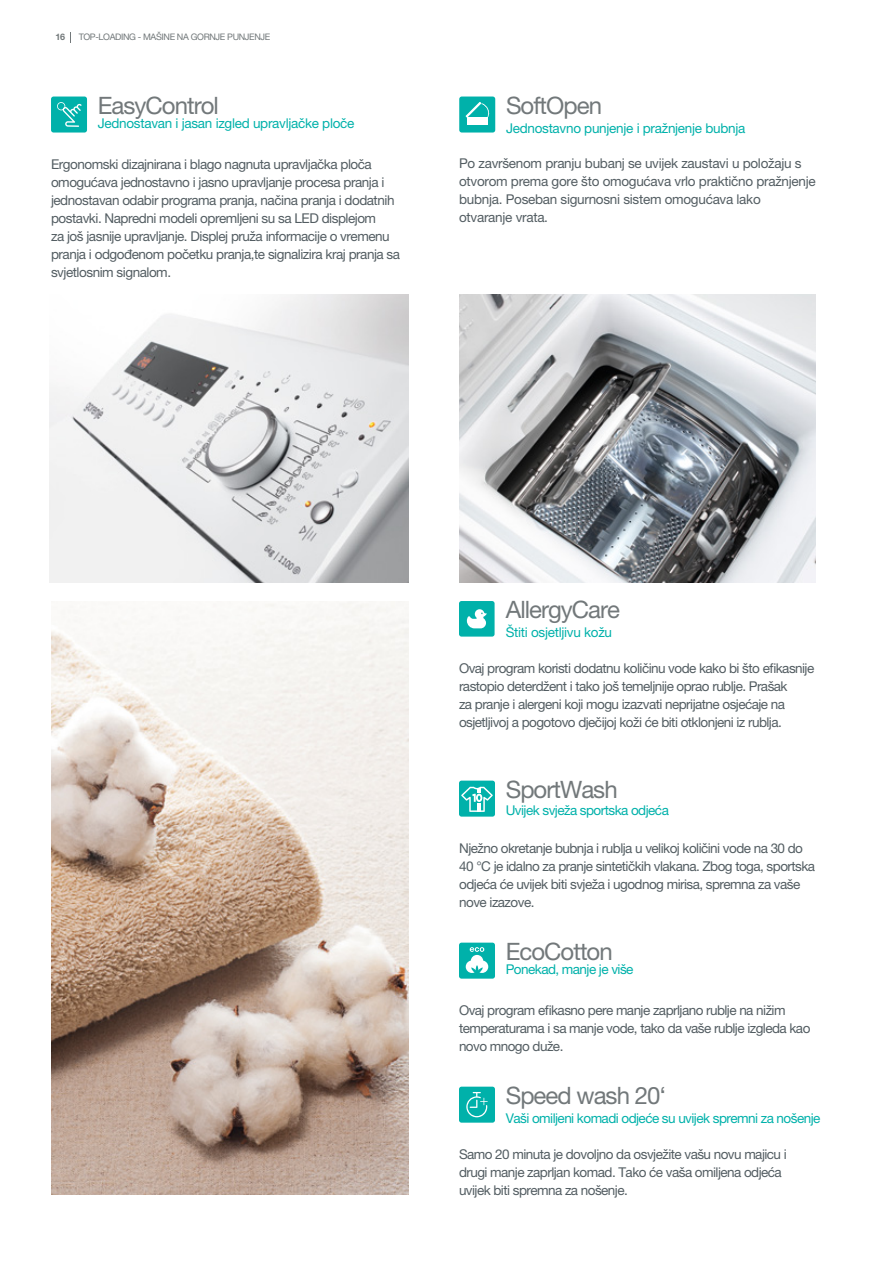
<style>
.page{position:relative;width:893px;height:1263px;background:#fff}
.page>*{position:absolute;margin:0;border:0;box-sizing:border-box;transform-origin:0 0}
.t1{font:24px "Helvetica Neue LT Pro";letter-spacing:-.04em;color:#72787a}
.t2{font:13.5px/18px "Helvetica Neue LT Pro";letter-spacing:-.04em;color:#535d62}
.t3{font:13.5px/18px "Helvetica Neue LT Pro";letter-spacing:-.02em;color:#535d62}
.t4{font:13.5px "Helvetica Neue LT Pro";letter-spacing:-.02em;color:#00b1aa}
.t5{font:13.5px "Helvetica Neue LT Pro";letter-spacing:-.04em;color:#00b1aa}
.t6{font:9px "Helvetica Neue LT Pro";letter-spacing:-.04em;color:#72787a}
.t7{font:700 9px "Helvetica Neue LT Pro";color:#72787a}
</style>
<div class="page">
<div style="left:459px;top:97px;width:36px;height:36px;background:#00b1aa;border-radius:3px"></div>
<div style="left:467px;top:117px;width:20px;height:8px;background:#fff"></div>
<svg style="left:466px;top:102px;width:23px;height:16px"></svg>
<div style="left:51px;top:97px;width:36px;height:36px;background:#00b1aa;border-radius:3px"></div>
<svg style="left:57px;top:102px;width:25px;height:25px"></svg>
<div style="left:459px;top:781px;width:36px;height:36px;background:#00b1aa;border-radius:3px"></div>
<svg style="left:461px;top:787px;width:32px;height:25px"></svg>
<div style="left:459px;top:601px;width:36px;height:36px;background:#00b1aa;border-radius:3px"></div>
<svg style="left:467px;top:609px;width:20px;height:19px"></svg>
<div style="left:459px;top:943px;width:36px;height:36px;background:#00b1aa;border-radius:3px"></div>
<svg style="left:466px;top:947px;width:22px;height:26px"></svg>
<div style="left:459px;top:1087px;width:36px;height:36px;background:#00b1aa;border-radius:3px"></div>
<svg style="left:466px;top:1092px;width:22px;height:25px"></svg>
<img style="left:459px;top:294px;width:357px;height:289px">
<img style="left:50px;top:294px;width:358px;height:289px">
<img style="left:51px;top:601px;width:357px;height:594px">
<p class="t7" style="left:56px;top:32px;width:11px">16</p>
<p class="t6" style="left:79px;top:32px;width:193px">TOP-LOADING - MAŠINE NA GORNJE PUNJENJE</p>
<h1 class="t1" style="left:98px;top:91px;width:123px">EasyControl</h1>
<p class="t4" style="left:98px;top:115px;width:258px">Jednostavan i jasan izgled upravljačke ploče</p>
<p class="t2" style="left:51px;top:155px;width:351px">Ergonomski dizajnirana i blago nagnuta upravljačka ploča omogućava jednostavno i jasno upravljanje procesa pranja i jednostavan odabir programa pranja, načina pranja i dodatnih postavki. Napredni modeli opremljeni su sa LED displejom<br>za još jasnije upravljanje. Displej pruža informacije o vremenu pranja i odgođenom početku pranja,te signalizira kraj pranja sa svjetlosnim signalom.</p>
<h1 class="t1" style="left:506px;top:91px;width:97px">SoftOpen</h1>
<p class="t4" style="left:506px;top:120px;width:241px">Jednostavno punjenje i pražnjenje bubnja</p>
<p class="t3" style="left:459px;top:154px;width:358px">Po završenom pranju bubanj se uvijek zaustavi u položaju s otvorom prema gore što omogućava vrlo praktično pražnjenje bubnja. Poseban sigurnosni sistem omogućava lako otvaranje vrata.</p>
<h1 class="t1" style="left:506px;top:595px;width:116px">AllergyCare</h1>
<p class="t4" style="left:506px;top:624px;width:108px">Štiti osjetljivu kožu</p>
<p class="t2" style="left:459px;top:659px;width:357px">Ovaj program koristi dodatnu količinu vode kako bi što efikasnije rastopio deterdžent i tako još temeljnije oprao rublje. Prašak<br>za pranje i alergeni koji mogu izazvati neprijatne osjećaje na osjetljivoj a pogotovo dječijoj koži će biti otklonjeni iz rublja.</p>
<h1 class="t1" style="left:506px;top:775px;width:113px">SportWash</h1>
<p class="t5" style="left:506px;top:802px;width:165px">Uvijek svježa sportska odjeća</p>
<p class="t2" style="left:459px;top:838px;width:357px">Nježno okretanje bubnja i rublja u velikoj količini vode na 30 do 40 °C je idalno za pranje sintetičkih vlakana. Zbog toga, sportska odjeća će uvijek biti svježa i ugodnog mirisa, spremna za vaše nove izazove.</p>
<h1 class="t1" style="left:506px;top:937px;width:108px">EcoCotton</h1>
<p class="t5" style="left:506px;top:961px;width:129px">Ponekad, manje je više</p>
<p class="t2" style="left:459px;top:1000px;width:353px">Ovaj program efikasno pere manje zaprljano rublje na nižim temperaturama i sa manje vode, tako da vaše rublje izgleda kao novo mnogo duže.</p>
<h1 class="t1" style="left:506px;top:1081px;width:162px">Speed wash 20‘</h1>
<p class="t5" style="left:506px;top:1110px;width:316px">Vaši omiljeni komadi odjeće su uvijek spremni za nošenje</p>
<p class="t2" style="left:459px;top:1144px;width:329px">Samo 20 minuta je dovoljno da osvježite vašu novu majicu i drugi manje zaprljan komad. Tako će vaša omiljena odjeća uvijek biti spremna za nošenje.</p>
</div>
